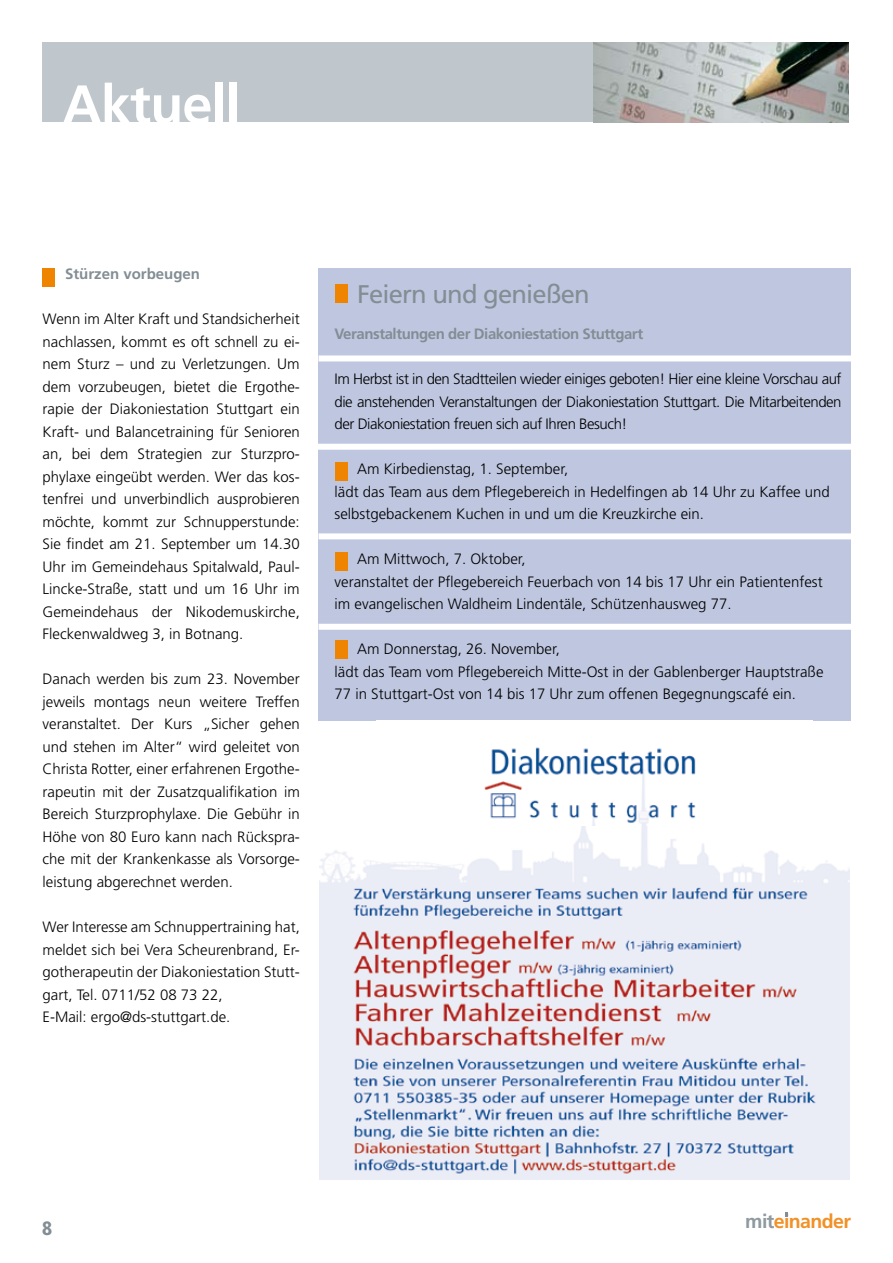
<style>
.page{position:relative;width:893px;height:1263px;background:#fff}
.page>*{position:absolute;margin:0;border:0;box-sizing:border-box;transform-origin:0 0}
.t1{font:700 54px "Frutiger LT Std";letter-spacing:-.015em;color:#fff}
.t2{font:25.5px "Frutiger LT Std";letter-spacing:-.03em;color:#828d94}
.t3{font:700 19.5px "Frutiger LT Std";letter-spacing:-.03em;color:#f19127}
.t4{font:900 condensed 19.35px "Frutiger LT Std";color:#828d94}
.t5{font:300 15px/22.5px "Frutiger LT Std";color:#000}
.t6{font:700 15px "Frutiger LT Std";letter-spacing:-.03em;color:#828d94}
.t7{font:700 15px "Frutiger LT Std";color:#828d94}
.s1{color:#8e99a0}
</style>
<div class="page">
<svg style="left:785px;top:1212px;width:3px;height:5px"></svg>
<div style="left:43px;top:43px;width:806px;height:79px;background:#bfc7cc"></div>
<img style="left:593px;top:43px;width:256px;height:79px">
<div style="left:43px;top:268px;width:12px;height:19px;background:#ef8400"></div>
<div style="left:319px;top:268px;width:532px;height:452px;background:#bfc7e0"></div>
<div style="left:319px;top:355px;width:539px;height:6px;background:#fff"></div>
<div style="left:335px;top:284px;width:13px;height:19px;background:#ef8400"></div>
<div style="left:335px;top:462px;width:13px;height:19px;background:#ef8400"></div>
<div style="left:335px;top:552px;width:13px;height:19px;background:#ef8400"></div>
<div style="left:335px;top:640px;width:13px;height:19px;background:#ef8400"></div>
<div style="left:311px;top:444px;width:540px;height:6px;background:#fff"></div>
<div style="left:319px;top:533px;width:539px;height:6px;background:#fff"></div>
<div style="left:319px;top:624px;width:539px;height:6px;background:#fff"></div>
<img style="left:320px;top:825px;width:529px;height:354px">
<img style="left:484px;top:747px;width:212px;height:78px">
<h1 class="t1" style="left:63px;top:73px;width:180px">Aktuell</h1>
<p class="t7" style="left:65px;top:265px;width:137px">Stürzen vorbeugen</p>
<p class="t5" style="left:43px;top:308px;width:259px;text-align:justify">Wenn im Alter Kraft und Standsicherheit nachlassen, kommt es oft schnell zu ei&shy;nem Sturz – und zu Verletzungen. Um dem vorzubeugen, bietet die Ergothe&shy;rapie der Diakoniestation Stuttgart ein Kraft- und Balancetraining für Senioren an, bei dem Strategien zur Sturzpro&shy;phylaxe eingeübt werden. Wer das kos&shy;tenfrei und unverbindlich ausprobieren möchte, kommt zur Schnupperstunde:<br>Sie findet am 21. September um 14.30<br>Uhr im Gemeindehaus Spitalwald, Paul-Lincke-Straße, statt und um 16 Uhr im Gemeindehaus der Nikodemuskirche, Fleckenwaldweg 3, in Botnang.</p>
<p class="t5" style="left:43px;top:668px;width:259px;text-align:justify">Danach werden bis zum 23. November jeweils montags neun weitere Treffen veranstaltet. Der Kurs „Sicher gehen und stehen im Alter“ wird geleitet von Christa Rotter, einer erfahrenen Ergothe&shy;rapeutin mit der Zusatzqualifikation im Bereich Sturzprophylaxe. Die Gebühr in Höhe von 80 Euro kann nach Rückspra&shy;che mit der Krankenkasse als Vorsorge&shy;leistung abgerechnet werden.</p>
<p class="t5" style="left:43px;top:916px;width:259px">Wer Interesse am Schnuppertraining hat, meldet sich bei Vera Scheurenbrand, Er&shy;gotherapeutin der Diakoniestation Stutt&shy;gart, Tel. 0711/52 08 73 22,<br>E-Mail: ergo@ds-stuttgart.de.</p>
<h2 class="t2" style="left:357px;top:279px;width:234px">Feiern und genießen</h2>
<p class="t6" style="left:334px;top:325px;width:310px">Veranstaltungen der Diakoniestation Stuttgart</p>
<p class="t5" style="left:334px;top:368px;width:509px;text-align:justify">Im Herbst ist in den Stadtteilen wieder einiges geboten! Hier eine kleine Vorschau auf die anstehenden Veranstaltungen der Diakoniestation Stuttgart. Die Mitarbeitenden der Diakoniestation freuen sich auf Ihren Besuch!</p>
<p class="t5" style="left:334px;top:458px;width:497px;text-indent:22px">Am Kirbedienstag, 1. September,<br>lädt das Team aus dem Pflegebereich in Hedelfingen ab 14 Uhr zu Kaffee und selbstgebackenem Kuchen in und um die Kreuzkirche ein.</p>
<p class="t5" style="left:334px;top:548px;width:490px;text-indent:22px">Am Mittwoch, 7. Oktober,<br>veranstaltet der Pflegebereich Feuerbach von 14 bis 17 Uhr ein Patientenfest im evangelischen Waldheim Lindentäle, Schützenhausweg 77.</p>
<p class="t5" style="left:334px;top:638px;width:490px;text-indent:22px">Am Donnerstag, 26. November,<br>lädt das Team vom Pflegebereich Mitte-Ost in der Gablenberger Hauptstraße<br>77 in Stuttgart-Ost von 14 bis 17 Uhr zum offenen Begegnungscafé ein.</p>
<p class="t4" style="left:42px;top:1216px;width:12px">8</p>
<h3 class="t3" style="left:745px;top:1210px;width:107px"><span class="s1">mit</span>einander</h3>
</div>
